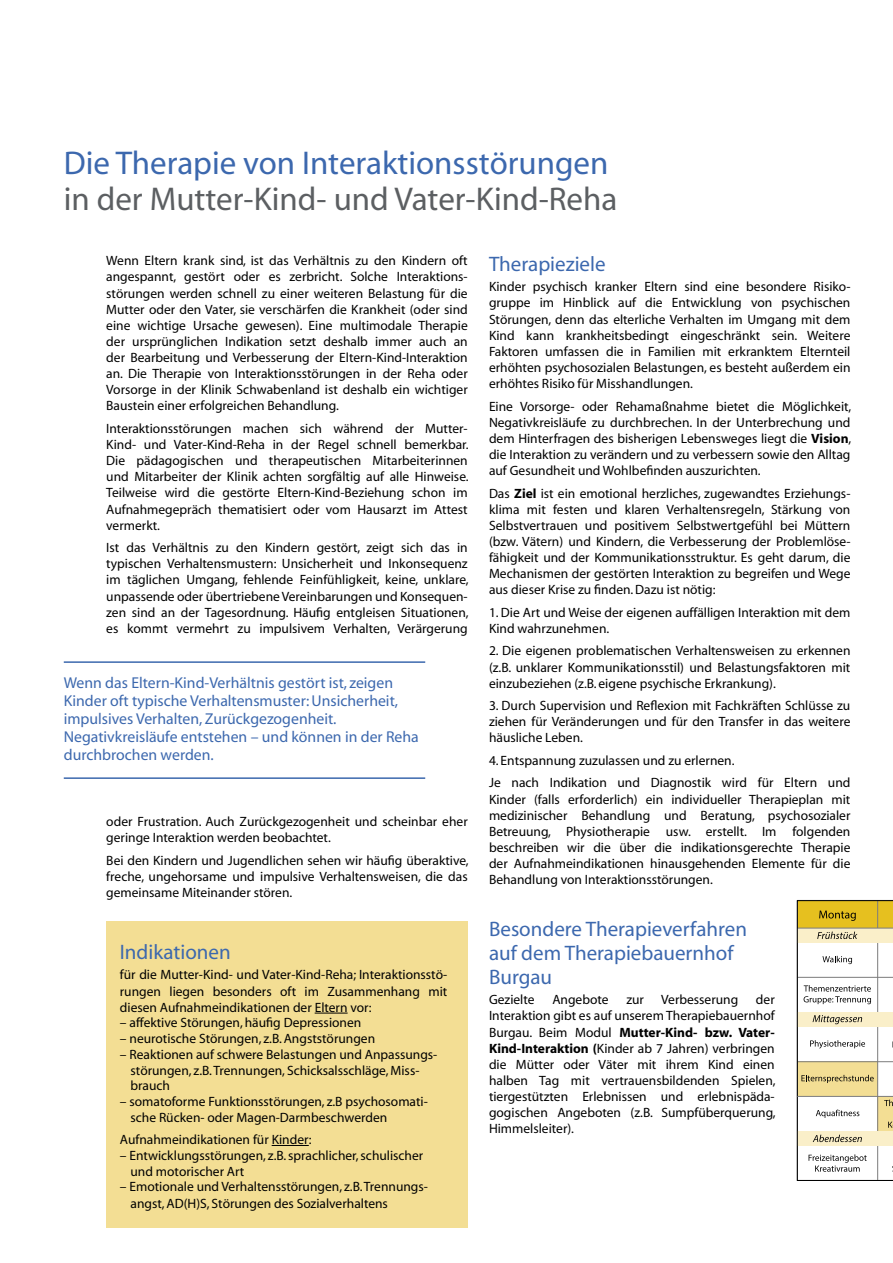
<style>
.page{position:relative;width:893px;height:1263px;background:#fff}
.page>*{position:absolute;margin:0;border:0;box-sizing:border-box;transform-origin:0 0}
.Headline{font:33px "Myriad";color:#3c68ae}
.Headline-2{font:33px "Myriad";color:#5c5f62}
.Subline{font:21px/24px "Myriad";color:#3c68ae}
.Akzent{font:15.75px/18px "Myriad";color:#3c68ae}
.standardliste{font:13.5px/16.2px "Myriad";color:#000;text-align:justify}
.s1{font-weight:700}
</style>
<div class="page">
<div style="left:106px;top:921px;width:362px;height:306px;background:#f3de94"></div>
<hr style="left:64px;top:661px;width:361px;height:2px;background:#3c68ae">
<hr style="left:64px;top:777px;width:361px;height:2px;background:#3c68ae">
<hr style="left:315px;top:1013px;width:33px;height:1px;background:#000">
<hr style="left:272px;top:1145px;width:37px;height:1px;background:#000">
<hr style="left:797px;top:1180px;width:96px;height:1px;background:#7c7c7c">
<svg style="left:797px;top:900px;width:96px;height:280px"></svg>
<p class="Headline" style="left:64px;top:146px;width:546px">Die Therapie von Interaktionsstörungen</p>
<p class="Headline-2" style="left:64px;top:182px;width:555px">in der Mutter-Kind- und Vater-Kind-Reha</p>
<p class="standardliste" style="left:106px;top:253px;width:363px">Wenn Eltern krank sind, ist das Verhältnis zu den Kindern oft angespannt, gestört oder es zerbricht. Solche Interaktions&shy;störungen werden schnell zu einer weiteren Belastung für die Mutter oder den Vater, sie verschärfen die Krankheit (oder sind eine wichtige Ursache gewesen). Eine multimodale Therapie der ursprünglichen Indikation setzt deshalb immer auch an der Bearbeitung und Verbesserung der Eltern-Kind-Interaktion an. Die Therapie von Interaktionsstörungen in der Reha oder Vorsorge in der Klinik Schwabenland ist deshalb ein wichtiger Baustein einer erfolgreichen Behandlung.</p>
<p class="standardliste" style="left:106px;top:421px;width:364px">Interaktionsstörungen machen sich während der Mutter-Kind- und Vater-Kind-Reha in der Regel schnell bemerkbar.<br>Die pädagogischen und therapeutischen Mitarbeiterinnen und Mitarbeiter der Klinik achten sorgfältig auf alle Hinweise.<br>Teilweise wird die gestörte Eltern-Kind-Beziehung schon im Aufnahmegepräch thematisiert oder vom Hausarzt im Attest vermerkt.</p>
<p class="standardliste" style="left:106px;top:540px;width:364px">Ist das Verhältnis zu den Kindern gestört, zeigt sich das in typischen Verhaltensmustern: Unsicherheit und Inkonsequenz im täglichen Umgang, fehlende Feinfühligkeit, keine, unklare, unpassende oder übertriebene Vereinbarungen und Konsequen&shy;zen sind an der Tagesordnung. Häufig entgleisen Situationen, es kommt vermehrt zu impulsivem Verhalten, Verärgerung</p>
<p class="Akzent" style="left:64px;top:675px;width:357px">Wenn das Eltern-Kind-Verhältnis gestört ist, zeigen Kinder oft typische Verhaltensmuster: Unsicherheit, impulsives Verhalten, Zurückgezogenheit.<br>Negativkreisläufe entstehen – und können in der Reha durchbrochen werden.</p>
<p class="standardliste" style="left:106px;top:814px;width:363px">oder Frustration. Auch Zurückgezogenheit und scheinbar eher geringe Interaktion werden beobachtet.</p>
<p class="standardliste" style="left:106px;top:852px;width:364px">Bei den Kindern und Jugendlichen sehen wir häufig überaktive, freche, ungehorsame und impulsive Verhaltensweisen, die das gemeinsame Miteinander stören.</p>
<p class="Subline" style="left:120px;top:941px;width:112px">Indikationen</p>
<p class="standardliste" style="left:120px;top:967px;width:329px">für die Mutter-Kind- und Vater-Kind-Reha; Interaktionsstö&shy;rungen liegen besonders oft im Zusammenhang mit diesen Aufnahmeindikationen der Eltern vor:</p>
<p class="standardliste" style="left:120px;top:1015px;width:243px">– affektive Störungen, häufig Depressionen</p>
<p class="standardliste" style="left:120px;top:1031px;width:257px">– neurotische Störungen, z.B. Angststörungen</p>
<p class="standardliste" style="left:131px;top:1047px;width:308px;line-height:15.8px;text-align:left;text-indent:-11px">– Reaktionen auf schwere Belastungen und Anpassungs&shy;störungen, z.B. Trennungen, Schicksalsschläge, Miss&shy;brauch</p>
<p class="standardliste" style="left:131px;top:1094px;width:299px;line-height:15.8px;text-indent:-11px">– somatoforme Funktionsstörungen, z.B psychosomati&shy;sche Rücken- oder Magen-Darmbeschwerden</p>
<p class="standardliste" style="left:120px;top:1132px;width:193px">Aufnahmeindikationen für Kinder:</p>
<p class="standardliste" style="left:131px;top:1148px;width:294px;line-height:15.8px;text-indent:-11px">– Entwicklungsstörungen, z.B. sprachlicher, schulischer und motorischer Art</p>
<p class="standardliste" style="left:131px;top:1179px;width:299px;text-indent:-11px">– Emotionale und Verhaltensstörungen, z.B. Trennungs&shy;angst, AD(H)S, Störungen des Sozialverhaltens</p>
<p class="Subline" style="left:489px;top:253px;width:118px">Therapieziele</p>
<p class="standardliste" style="left:489px;top:279px;width:363px">Kinder psychisch kranker Eltern sind eine besondere Risiko&shy;gruppe im Hinblick auf die Entwicklung von psychischen Störungen, denn das elterliche Verhalten im Umgang mit dem Kind kann krankheitsbedingt eingeschränkt sein. Weitere Faktoren umfassen die in Familien mit erkranktem Elternteil erhöhten psychosozialen Belastungen, es besteht außerdem ein erhöhtes Risiko für Misshandlungen.</p>
<p class="standardliste" style="left:489px;top:398px;width:364px">Eine Vorsorge- oder Rehamaßnahme bietet die Möglichkeit, Negativkreisläufe zu durchbrechen. In der Unterbrechung und dem Hinterfragen des bisherigen Lebensweges liegt die <span class="s1">Vision</span>, die Interaktion zu verändern und zu verbessern sowie den Alltag auf Gesundheit und Wohlbefinden auszurichten.</p>
<p class="standardliste" style="left:489px;top:485px;width:363px">Das <span class="s1">Ziel</span> ist ein emotional herzliches, zugewandtes Erziehungs&shy;klima mit festen und klaren Verhaltensregeln, Stärkung von Selbstvertrauen und positivem Selbstwertgefühl bei Müttern (bzw. Vätern) und Kindern, die Verbesserung der Problemlöse&shy;fähigkeit und der Kommunikationsstruktur. Es geht darum, die Mechanismen der gestörten Interaktion zu begreifen und Wege aus dieser Krise zu finden. Dazu ist nötig:</p>
<p class="standardliste" style="left:489px;top:605px;width:363px">1. Die Art und Weise der eigenen auffälligen Interaktion mit dem<br>Kind wahrzunehmen.</p>
<p class="standardliste" style="left:489px;top:643px;width:363px">2. Die eigenen problematischen Verhaltensweisen zu erkennen (z.B. unklarer Kommunikationsstil) und Belastungsfaktoren mit einzubeziehen (z.B. eigene psychische Erkrankung).</p>
<p class="standardliste" style="left:489px;top:698px;width:363px">3. Durch Supervision und Reflexion mit Fachkräften Schlüsse zu ziehen für Veränderungen und für den Transfer in das weitere häusliche Leben.</p>
<p class="standardliste" style="left:489px;top:753px;width:247px">4. Entspannung zuzulassen und zu erlernen.</p>
<p class="standardliste" style="left:489px;top:775px;width:363px">Je nach Indikation und Diagnostik wird für Eltern und Kinder (falls erforderlich) ein individueller Therapieplan mit medizinischer Behandlung und Beratung, psychosozialer Betreuung, Physiotherapie usw. erstellt. Im folgenden beschreiben wir die über die indikationsgerechte Therapie der Aufnahmeindikationen hinausgehenden Elemente für die Behandlung von Interaktionsstörungen.</p>
<p class="Subline" style="left:489px;top:918px;width:260px">Besondere Therapieverfahren auf dem Therapiebauernhof<br>Burgau</p>
<p class="standardliste" style="left:489px;top:992px;width:47px">Gezielte</p>
<p class="standardliste" style="left:552px;top:992px;width:58px">Angebote</p>
<p class="standardliste" style="left:626px;top:992px;width:19px">zur</p>
<p class="standardliste" style="left:661px;top:992px;width:78px">Verbesserung</p>
<p class="standardliste" style="left:489px;top:992px;width:288px;text-indent:267px">der Interaktion gibt es auf unserem Therapiebauernhof Burgau. Beim Modul <span class="s1">Mutter-Kind- bzw. Vater-Kind-Interaktion (</span>Kinder ab 7 Jahren) verbringen die Mütter oder Väter mit ihrem Kind einen halben Tag mit vertrauensbildenden Spielen, tiergestützten Erlebnissen und erlebnispäda&shy;gogischen Angeboten (z.B. Sumpfüberquerung, Himmelsleiter).</p>
</div>
